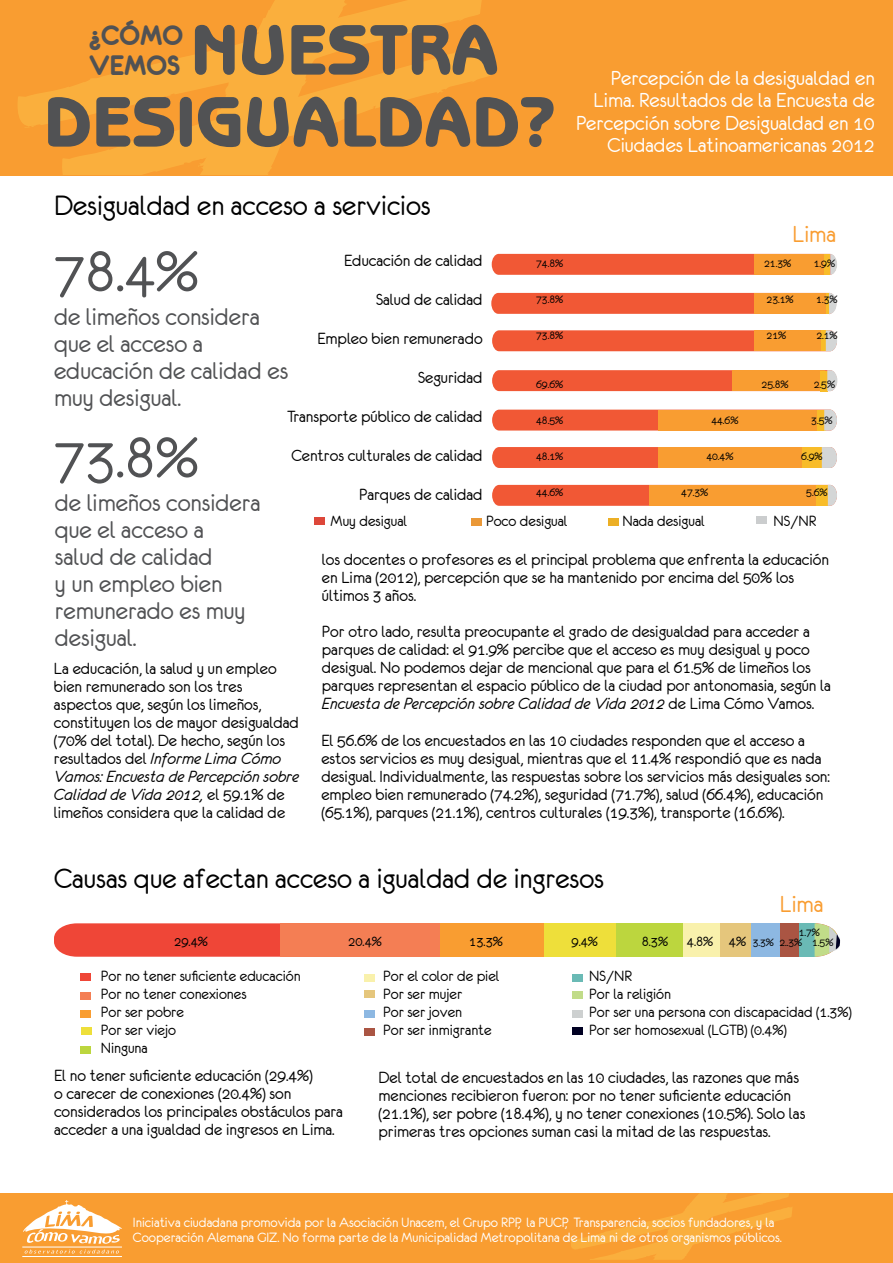
<style>
.page{position:relative;width:893px;height:1263px;background:#fff}
.page>*{position:absolute;margin:0;border:0;box-sizing:border-box;transform-origin:0 0}
.t1{font:800 72px/72px "Benguiat Gothic Std";color:#515254}
.t2{font:64.5px "Eurofurenceregular";color:#515254}
.t3{font:31.05px "Eurofurenceregular";color:#000}
.t4{font:30px/30px "Eurofurencebold";color:#515254}
.t5{font:27px/27px "Eurofurenceregular";color:#515254}
.t6{font:25.8px "Eurofurenceregular";color:#f99d31}
.t7{font:22.5px/22.5px "Eurofurenceregular";color:#fff;text-align:right}
.t8{font:18px/18px "Eurofurenceregular";color:#000}
.t9{font:18px/18px "Eurofurenceitalic";color:#000}
.t10{font:16.5px/18px "Eurofurenceregular";color:#000}
.t11{font:15px/15px "Eurofurenceregular";color:#fff}
.t12{font:15px "Eurofurenceregular";color:#000}
.t13{font:12px "Eurofurenceregular";color:#000}
.s1{font-family:"Eurofurenceregular"}
.s2{font-size:15px}
</style>
<div class="page">
<div style="left:0;top:1193px;width:893px;height:70px;background:#f99d31"></div>
<svg style="left:23px;top:1200px;width:99px;height:53px"></svg>
<hr style="left:22px;top:1247px;width:100px;height:1px;background:#fff">
<hr style="left:22px;top:1256px;width:100px;height:1px;background:#fff">
<svg style="left:571px;top:1193px;width:221px;height:67px"></svg>
<div style="left:0;top:0;width:893px;height:175px;background:#f99d31"></div>
<svg style="left:18px;top:0;width:464px;height:127px"></svg>
<svg style="left:55px;top:42px;width:436px;height:133px"></svg>
<svg style="left:148px;top:0;width:261px;height:175px;fill:#faaf3d"></svg>
<svg style="left:492px;top:254px;width:345px;height:21px;background:#f26c39"></svg>
<svg style="left:492px;top:330px;width:345px;height:21px;background:#f26d3c"></svg>
<svg style="left:492px;top:370px;width:345px;height:21px;background:#f2713a"></svg>
<svg style="left:491px;top:293px;width:346px;height:22px;background:#f37243"></svg>
<svg style="left:492px;top:410px;width:345px;height:20px;background:#f37f39"></svg>
<svg style="left:492px;top:447px;width:345px;height:21px;background:#f3813b"></svg>
<svg style="left:492px;top:485px;width:345px;height:21px;background:#f48138"></svg>
<div style="left:314px;top:517px;width:11px;height:8px;background:#dd473a"></div>
<div style="left:471px;top:518px;width:11px;height:8px;background:#ea9837"></div>
<div style="left:608px;top:518px;width:11px;height:8px;background:#ecaf25"></div>
<div style="left:757px;top:516px;width:10px;height:8px;background:#cbcdce"></div>
<div style="left:81px;top:973px;width:10px;height:8px;background:#ef4637"></div>
<div style="left:81px;top:1027px;width:11px;height:8px;background:#eedf3a"></div>
<div style="left:81px;top:1010px;width:10px;height:8px;background:#f99d31"></div>
<div style="left:81px;top:992px;width:10px;height:7px;background:#f47e54"></div>
<div style="left:81px;top:1046px;width:10px;height:8px;background:#bcd63e"></div>
<div style="left:365px;top:974px;width:10px;height:8px;background:#f9f1ac"></div>
<div style="left:364px;top:990px;width:11px;height:8px;background:#e5c67c"></div>
<div style="left:364px;top:1010px;width:11px;height:8px;background:#8db8e2"></div>
<div style="left:365px;top:1028px;width:10px;height:8px;background:#aa5543"></div>
<div style="left:572px;top:991px;width:11px;height:8px;background:#c1dc89"></div>
<div style="left:572px;top:1010px;width:11px;height:8px;background:#cdd0d0"></div>
<div style="left:572px;top:974px;width:11px;height:8px;background:#6abab5"></div>
<div style="left:572px;top:1027px;width:11px;height:8px;background:#002"></div>
<svg style="left:54px;top:923px;width:787px;height:34px;background:#e49154"></svg>
<h3 class="t4" style="left:89px;top:20px;width:95px">¿CÓMO<br>VEMOS</h3>
<h1 class="t1" style="left:44px;top:14px;width:514px;text-indent:147px">NUESTRA<br>DESIGUALDAD?</h1>
<p class="t7" style="left:576px;top:66px;width:300px">Percepción de la desigualdad en Lima. Resultados de la Encuesta de Percepción sobre Desigualdad en 10<br>Ciudades Latinoamericanas 2012</p>
<h3 class="t3" style="left:54px;top:189px;width:378px">Desigualdad en acceso a servicios</h3>
<p class="t8" style="left:287px;top:241px;width:197px;line-height:39px;text-align:right">Educación de calidad<br>Salud de calidad<br>Empleo bien remunerado<br>Seguridad<br>Transporte público de calidad<br>Centros culturales de calidad<br>Parques de calidad</p>
<h3 class="t6" style="left:793px;top:221px;width:45px">Lima</h3>
<h2 class="t2" style="left:54px;top:239px;width:146px">78.4%</h2>
<h3 class="t5" style="left:54px;top:303px;width:236px">de limeños considera que el acceso a educación de calidad es muy desigual.</h3>
<h2 class="t2" style="left:54px;top:425px;width:146px">73.8%</h2>
<h3 class="t5" style="left:55px;top:489px;width:207px">de limeños considera que el acceso a<br>salud de calidad<br>y un empleo bien remunerado es muy desigual.</h3>
<p class="t13" style="left:536px;top:257px;width:29px">74.8%</p>
<p class="t13" style="left:764px;top:257px;width:29px">21.3%</p>
<p class="t13" style="left:814px;top:257px;width:23px">1.9%</p>
<p class="t13" style="left:536px;top:293px;width:29px">73.8%</p>
<p class="t13" style="left:767px;top:293px;width:29px">23.1%</p>
<p class="t13" style="left:816px;top:293px;width:23px">1.3%</p>
<p class="t13" style="left:536px;top:330px;width:29px">73.8%</p>
<p class="t13" style="left:767px;top:330px;width:21px">21%</p>
<p class="t13" style="left:816px;top:330px;width:23px">2.1%</p>
<p class="t13" style="left:536px;top:378px;width:29px">69.6%</p>
<p class="t13" style="left:762px;top:378px;width:29px">25.8%</p>
<p class="t13" style="left:814px;top:378px;width:23px">2.5%</p>
<p class="t13" style="left:536px;top:414px;width:29px">48.5%</p>
<p class="t13" style="left:711px;top:414px;width:29px">44.6%</p>
<p class="t13" style="left:811px;top:414px;width:23px">3.5%</p>
<p class="t13" style="left:536px;top:450px;width:29px">48.1%</p>
<p class="t13" style="left:706px;top:450px;width:29px">40.4%</p>
<p class="t13" style="left:801px;top:450px;width:23px">6.9%</p>
<p class="t13" style="left:536px;top:486px;width:29px">44.6%</p>
<p class="t13" style="left:681px;top:486px;width:29px">47.3%</p>
<p class="t13" style="left:806px;top:486px;width:23px">5.6%</p>
<p class="t10" style="left:331px;top:511px;width:78px">Muy desigual</p>
<p class="t10" style="left:486px;top:511px;width:83px">Poco desigual</p>
<p class="t10" style="left:622px;top:511px;width:84px">Nada desigual</p>
<p class="t10" style="left:773px;top:511px;width:44px">NS/NR</p>
<p class="t8" style="left:322px;top:551px;width:509px">los docentes o profesores es el principal problema que enfrenta la educación en Lima (2012), percepción que se ha mantenido por encima del 50% los últimos 3 años.</p>
<p class="t8" style="left:322px;top:623px;width:510px">Por otro lado, resulta preocupante el grado de desigualdad para acceder a parques de calidad: el 91.9% percibe que el acceso es muy desigual y poco desigual. No podemos dejar de mencional que para el 61.5% de limeños los parques representan el espacio público de la ciudad por antonomasia, según la</p>
<p class="t9" style="left:322px;top:695px;width:494px">Encuesta de Percepción sobre Calidad de Vida 2012 <span class="s1">de Lima Cómo Vamos.</span></p>
<p class="t8" style="left:54px;top:659px;width:246px">La educación, la salud y un empleo bien remunerado son los tres aspectos que, según los limeños, constituyen los de mayor desigualdad (70% del total). De hecho, según los</p>
<p class="t9" style="left:54px;top:749px;width:246px"><span class="s1">resultados del</span> Informe Lima Cómo<br>Vamos: Encuesta de Percepción sobre<br>Calidad de Vida 2012, <span class="s1">el 59.1% de</span></p>
<p class="t8" style="left:54px;top:803px;width:233px">limeños considera que la calidad de</p>
<p class="t8" style="left:321px;top:731px;width:510px">El 56.6% de los encuestados en las 10 ciudades responden que el acceso a estos servicios es muy desigual, mientras que el 11.4% respondió que es nada desigual. Individualmente, las respuestas sobre los servicios más desiguales son: empleo bien remunerado (74.2%), seguridad (71.7%), salud (66.4%), educación (65.1%), parques (21.1%), centros culturales (19.3%), transporte (16.6%).</p>
<h3 class="t3" style="left:54px;top:862px;width:552px">Causas que afectan acceso a igualdad de ingresos</h3>
<h3 class="t6" style="left:780px;top:891px;width:45px">Lima</h3>
<p class="t13" style="left:799px;top:926px;width:23px">1.7%</p>
<p class="t12" style="left:174px;top:933px;width:35px">29.4%</p>
<p class="t12" style="left:348px;top:933px;width:35px">20.4%</p>
<p class="t12" style="left:469px;top:933px;width:35px">13.3%</p>
<p class="t12" style="left:572px;top:933px;width:28px">9.4%</p>
<p class="t13" style="left:642px;top:936px;width:193px"><span class="s2">8.3% 4.8% 4%</span> 3.3% 2..3% 1.5%</p>
<p class="t10" style="left:101px;top:967px;width:201px">Por no tener suficiente educación<br>Por no tener conexiones<br>Por ser pobre<br>Por ser viejo<br>Ninguna</p>
<p class="t10" style="left:589px;top:967px;width:264px">NS/NR<br>Por la religión<br>Por ser una persona con discapacidad (1.3%)<br>Por ser homosexual (LGTB) (0.4%)</p>
<p class="t10" style="left:383px;top:967px;width:118px">Por el color de piel<br>Por ser mujer<br>Por ser joven<br>Por ser inmigrante</p>
<p class="t8" style="left:54px;top:1066px;width:291px">El no tener suficiente educación (29.4%)<br>o carecer de conexiones (20.4%) son considerados los principales obstáculos para acceder a una igualdad de ingresos en Lima.</p>
<p class="t8" style="left:379px;top:1068px;width:428px">Del total de encuestados en las 10 ciudades, las razones que más menciones recibieron fueron: por no tener suficiente educación (21.1%), ser pobre (18.4%), y no tener conexiones (10.5%). Solo las primeras tres opciones suman casi la mitad de las respuestas.</p>
<p class="t11" style="left:133px;top:1214px;width:650px">Iniciativa ciudadana promovida por la Asociación Unacem, el Grupo RPP, la PUCP, Transparencia, socios fundadores, y la<br>Cooperación Alemana GIZ. No forma parte de la Municipalidad Metropolitana de Lima ni de otros organismos públicos.</p>
</div>
